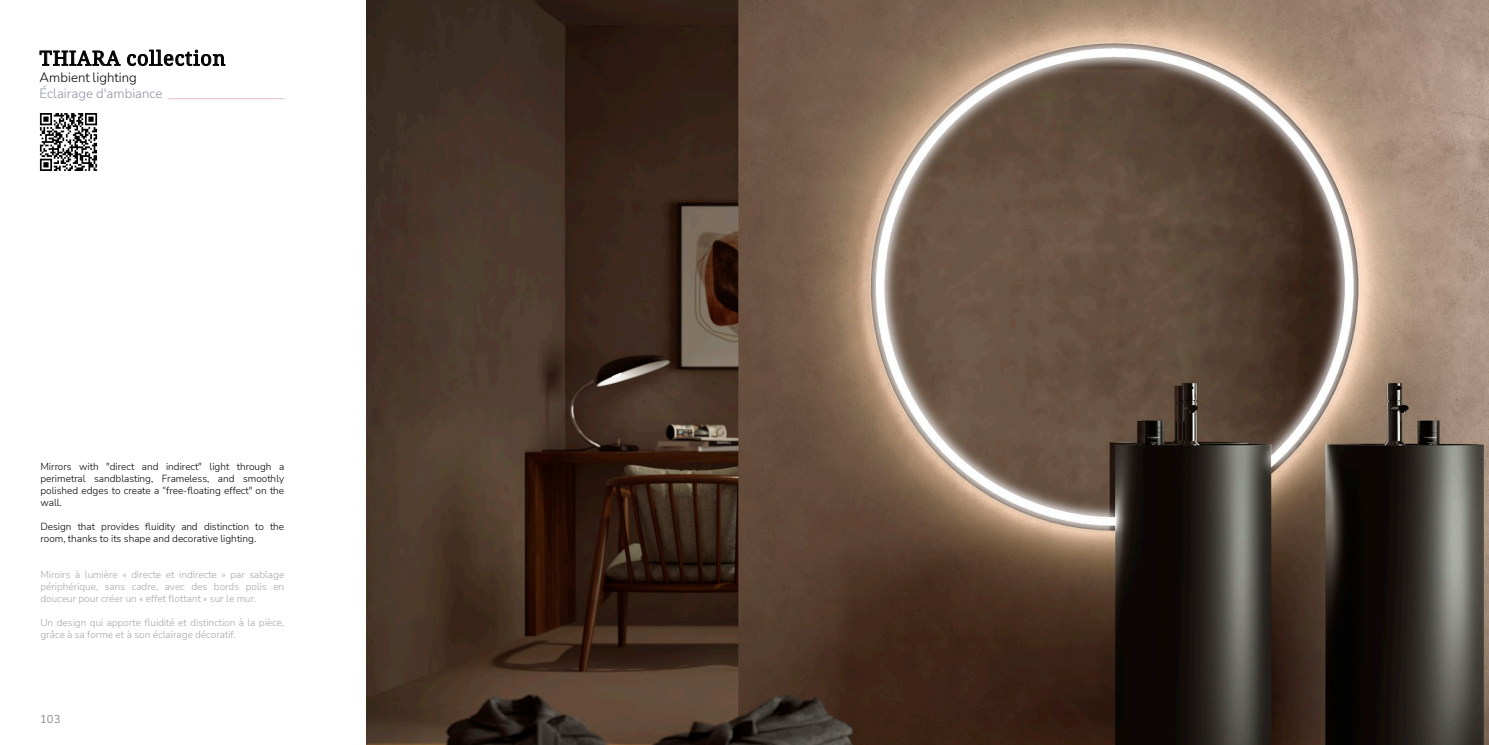
<style>
.page{position:relative;width:1489px;height:745px;background:#fff}
.page>*{position:absolute;margin:0;border:0;box-sizing:border-box;transform-origin:0 0}
.t1{font:20px "Noto Serif";letter-spacing:.04em;color:#000}
.t2{font:300 13.25px/15.8px "Nunito Sans";color:#8f93a2}
.t3{font:11.25px "Nunito Sans";color:#898989}
.t4{font:300 10px/12px "Nunito Sans";color:#000;text-align:justify}
.t5{font:300 10px/12px "Nunito Sans";color:#a6a6a6;text-align:justify}
.s1{color:#000}
</style>
<div class="page">
<img style="left:755px;top:0;width:733px;height:744px">
<svg style="left:168px;top:0;width:587px;height:744px"></svg>
<hr style="left:167px;top:98px;width:117px;height:1px;background:#e1c2c8">
<img style="left:39px;top:113px;width:59px;height:58px">
<p class="t1" style="left:40px;top:44px;width:187px">THIARA collection</p>
<p class="t2" style="left:40px;top:69px;width:124px"><span class="s1">Ambient lighting<br></span>Éclairage d'ambiance</p>
<p class="t4" style="left:40px;top:460px;width:245px">Mirrors with "direct and indirect" light through a perimetral sandblasting, Frameless, and smoothly polished edges to create a “free-floating effect" on the wall.</p>
<p class="t4" style="left:40px;top:520px;width:245px">Design that provides fluidity and distinction to the room, thanks to its shape and decorative lighting.</p>
<p class="t5" style="left:40px;top:568px;width:245px">Miroirs à lumière « directe et indirecte » par sablage périphérique, sans cadre, avec des bords polis en douceur pour créer un « effet flottant » sur le mur.</p>
<p class="t5" style="left:40px;top:616px;width:245px">Un design qui apporte fluidité et distinction à la pièce, grâce à sa forme et à son éclairage décoratif.</p>
<p class="t3" style="left:40px;top:710px;width:22px">103</p>
</div>
